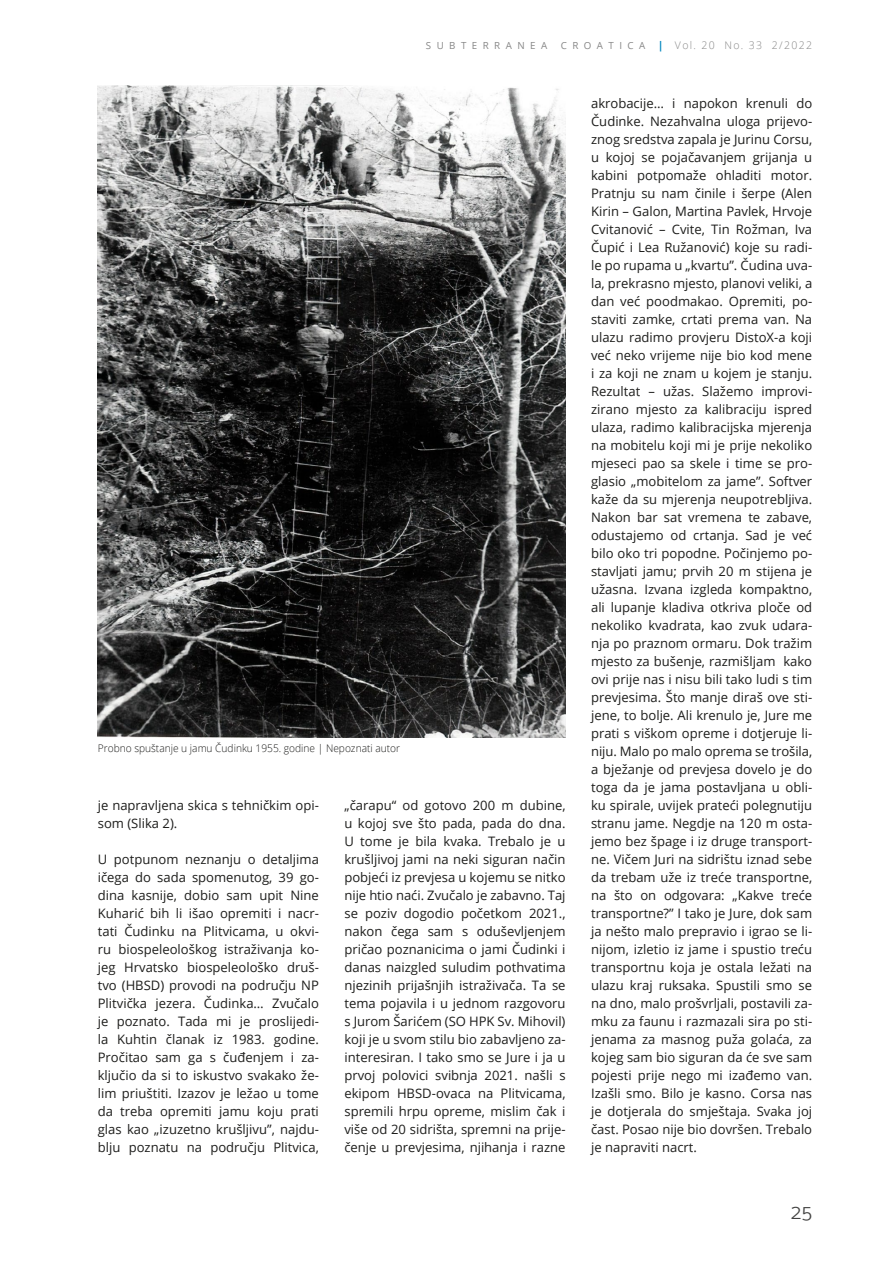
<style>
.page{position:relative;width:893px;height:1263px;background:#fff}
.page>*{position:absolute;margin:0;border:0;box-sizing:border-box;transform-origin:0 0}
.t1{font:300 21px "Catamaran";color:#424241}
.t2{font:13.05px/18px "Open Sans";color:#1d1d1b;text-align:justify}
.t3{font:300 10.5px "Open Sans";color:#1d1d1b}
.t4{font:300 10.5px "Open Sans";letter-spacing:.13em;color:#878787}
.t5{font:9.75px "Open Sans";letter-spacing:.56em;color:#878787}
.s1{font-weight:400;font-size:9.75px}
.s2{font-weight:700;color:#0086be}
</style>
<div class="page">
<img style="left:98px;top:85px;width:468px;height:653px">
<p class="t5" style="left:426px;top:39px;width:123px">SUBTERRANEA</p>
<p class="t4" style="left:561px;top:38px;width:253px"><span class="s1">C R O A T I C A</span> <span class="s2">|</span> Vol. 20 No. 33 2/2022</p>
<p class="t3" style="left:98px;top:741px;width:304px">Probno spuštanje u jamu Čudinku 1955. godine | Nepoznati autor</p>
<p class="t2" style="left:98px;top:796px;width:223px">je napravljena skica s tehničkim opi&shy;som (Slika 2).</p>
<p class="t2" style="left:98px;top:850px;width:223px">U potpunom neznanju o detaljima ičega do sada spomenutog, 39 go&shy;dina kasnije, dobio sam upit Nine Kuharić bih li išao opremiti i nacr&shy;tati Čudinku na Plitvicama, u okvi&shy;ru biospeleološkog istraživanja ko&shy;jeg Hrvatsko biospeleološko druš&shy;tvo (HBSD) provodi na području NP Plitvička jezera. Čudinka… Zvučalo je poznato. Tada mi je proslijedi&shy;la Kuhtin članak iz 1983. godine.<br>Pročitao sam ga s čuđenjem i za&shy;ključio da si to iskustvo svakako že&shy;lim priuštiti. Izazov je ležao u tome da treba opremiti jamu koju prati glas kao „izuzetno krušljivu”, najdu&shy;blju poznatu na području Plitvica,</p>
<p class="t2" style="left:344px;top:796px;width:223px">„čarapu“ od gotovo 200 m dubine, u kojoj sve što pada, pada do dna.<br>U tome je bila kvaka. Trebalo je u krušljivoj jami na neki siguran način pobjeći iz prevjesa u kojemu se nitko nije htio naći. Zvučalo je zabavno. Taj se poziv dogodio početkom 2021., nakon čega sam s oduševljenjem pričao poznanicima o jami Čudinki i danas naizgled suludim pothvatima njezinih prijašnjih istraživača. Ta se tema pojavila i u jednom razgovoru s Jurom Šarićem (SO HPK Sv. Mihovil) koji je u svom stilu bio zabavljeno za&shy;interesiran. I tako smo se Jure i ja u prvoj polovici svibnja 2021. našli s ekipom HBSD-ovaca na Plitvicama, spremili hrpu opreme, mislim čak i više od 20 sidrišta, spremni na prije&shy;čenje u prevjesima, njihanja i razne</p>
<p class="t2" style="left:591px;top:94px;width:223px">akrobacije… i napokon krenuli do Čudinke. Nezahvalna uloga prijevo&shy;znog sredstva zapala je Jurinu Corsu, u kojoj se pojačavanjem grijanja u kabini potpomaže ohladiti motor.<br>Pratnju su nam činile i šerpe (Alen Kirin – Galon, Martina Pavlek, Hrvoje Cvitanović – Cvite, Tin Rožman, Iva Čupić i Lea Ružanović) koje su radi&shy;le po rupama u „kvartu”. Čudina uva&shy;la, prekrasno mjesto, planovi veliki, a dan već poodmakao. Opremiti, po&shy;staviti zamke, crtati prema van. Na ulazu radimo provjeru DistoX-a koji već neko vrijeme nije bio kod mene i za koji ne znam u kojem je stanju.<br>Rezultat – užas. Slažemo improvi&shy;zirano mjesto za kalibraciju ispred ulaza, radimo kalibracijska mjerenja na mobitelu koji mi je prije nekoliko mjeseci pao sa skele i time se pro&shy;glasio „mobitelom za jame”. Softver kaže da su mjerenja neupotrebljiva.<br>Nakon bar sat vremena te zabave, odustajemo od crtanja. Sad je već bilo oko tri popodne. Počinjemo po&shy;stavljati jamu; prvih 20 m stijena je užasna. Izvana izgleda kompaktno, ali lupanje kladiva otkriva ploče od nekoliko kvadrata, kao zvuk udara&shy;nja po praznom ormaru. Dok tražim mjesto za bušenje, razmišljam kako ovi prije nas i nisu bili tako ludi s tim prevjesima. Što manje diraš ove sti&shy;jene, to bolje. Ali krenulo je, Jure me prati s viškom opreme i dotjeruje li&shy;niju. Malo po malo oprema se trošila, a bježanje od prevjesa dovelo je do toga da je jama postavljana u obli&shy;ku spirale, uvijek prateći polegnutiju stranu jame. Negdje na 120 m osta&shy;jemo bez špage i iz druge transport&shy;ne. Vičem Juri na sidrištu iznad sebe da trebam uže iz treće transportne, na što on odgovara: „Kakve treće transportne?” I tako je Jure, dok sam ja nešto malo prepravio i igrao se li&shy;nijom, izletio iz jame i spustio treću transportnu koja je ostala ležati na ulazu kraj ruksaka. Spustili smo se na dno, malo prošvrljali, postavili za&shy;mku za faunu i razmazali sira po sti&shy;jenama za masnog puža golaća, za kojeg sam bio siguran da će sve sam pojesti prije nego mi izađemo van.<br>Izašli smo. Bilo je kasno. Corsa nas je dotjerala do smještaja. Svaka joj čast. Posao nije bio dovršen. Trebalo je napraviti nacrt.</p>
<h1 class="t1" style="left:791px;top:1200px;width:22px">25</h1>
</div>
